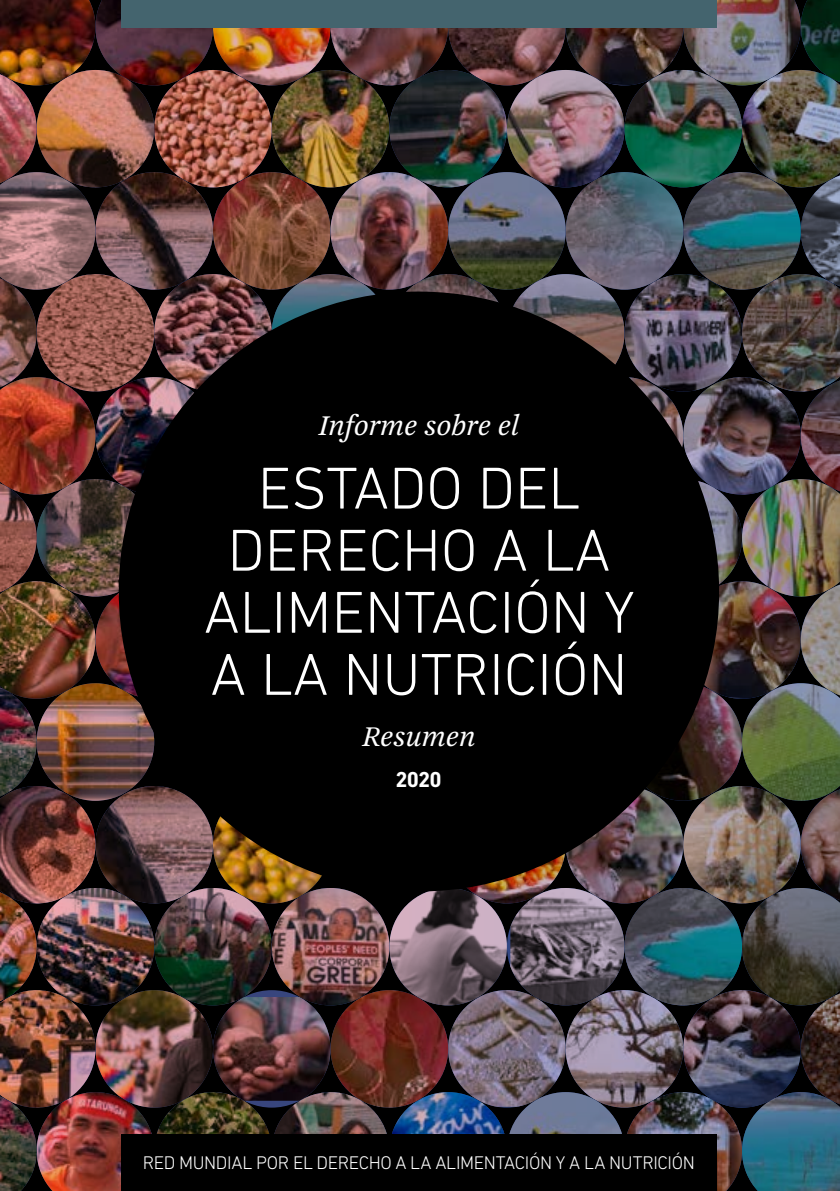
<style>
.page{position:relative;width:840px;height:1191px;background:#fff}
.page>*{position:absolute;margin:0;border:0;box-sizing:border-box;transform-origin:0 0}
.t1{font:300 60px/62px "DIN Next LT Pro";color:#fff;text-align:center}
.t2{font:italic 30px "Arnhem Pro Blond";color:#fff}
.t3{font:700 22px "DIN Next LT Pro";color:#fff}
.t4{font:300 18.6px "DIN Next LT Pro";letter-spacing:-.02em;color:#fff}
</style>
<div class="page">
<img style="left:0;top:0;width:839px;height:1191px">
<div style="left:121px;top:1134px;width:595px;height:57px;background:#000"></div>
<div style="left:121px;top:0;width:595px;height:28px;background:#44646e"></div>
<div style="left:119px;top:291px;width:599px;height:600px;background:#000;border-radius:50%"></div>
<p class="t2" style="left:318px;top:405px;width:202px">Informe sobre el</p>
<p class="t1" style="left:204px;top:456px;width:432px">ESTADO DEL<br>DERECHO A LA<br>ALIMENTACIÓN Y<br>A LA NUTRICIÓN</p>
<p class="t2" style="left:362px;top:716px;width:114px">Resumen</p>
<p class="t3" style="left:395px;top:766px;width:48px">2020</p>
<p class="t4" style="left:143px;top:1152px;width:553px">RED MUNDIAL POR EL DERECHO A LA ALIMENTACIÓN Y A LA NUTRICIÓN</p>
</div>
